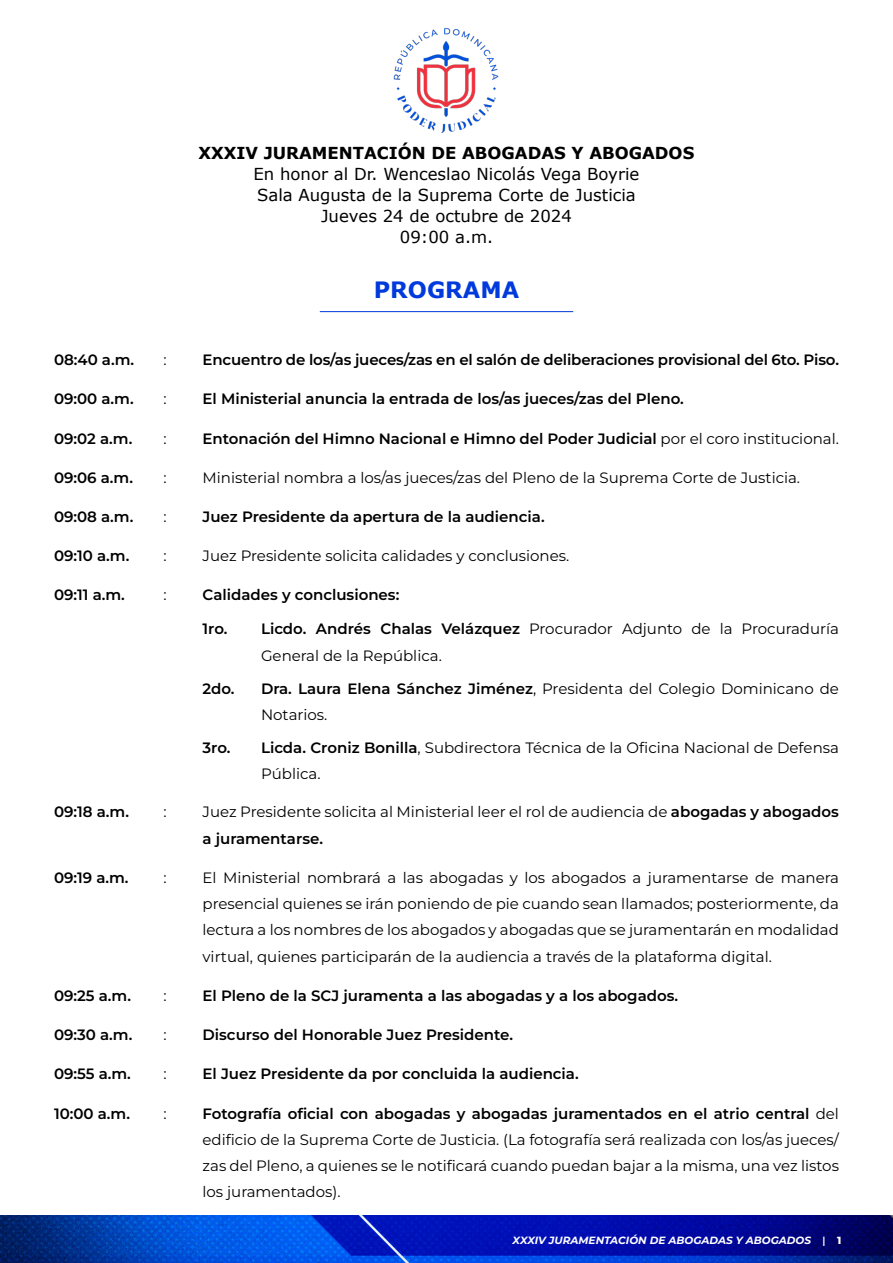
<style>
.page{position:relative;width:893px;height:1263px;background:#fff}
.page>*{position:absolute;margin:0;border:0;box-sizing:border-box;transform-origin:0 0}
.t1{font:700 22.5px "Verdana";color:#003add}
.t2{font:16.5px/21.1px "Verdana";color:#000;text-align:center}
.t3{font:700 16.5px "Verdana";color:#000}
.t4{font:15px/26.2px "Montserrat";color:#000}
.t5{font:600 15px "Montserrat";color:#000}
.t6{font:italic 700 10.5px "Montserrat";color:#fff}
.s1{font-weight:400}
.s2{font-weight:600}
.s3{font-family:"Calibri";font-style:normal}
.s4{font-weight:800;font-style:normal}
</style>
<div class="page">
<hr style="left:320px;top:311px;width:253px;height:1px;background:#003add">
<img style="left:0;top:1215px;width:893px;height:48px">
<img style="left:393px;top:28px;width:106px;height:105px">
<p class="t3" style="left:199px;top:141px;width:497px">XXXIV JURAMENTACIÓN DE ABOGADAS Y ABOGADOS</p>
<p class="t2" style="left:253px;top:163px;width:387px">En honor al Dr. Wenceslao Nicolás Vega Boyrie<br>Sala Augusta de la Suprema Corte de Justicia<br>Jueves 24 de octubre de 2024<br>09:00 a.m.</p>
<h1 class="t1" style="left:374px;top:274px;width:147px">PROGRAMA</h1>
<p class="t5" style="left:54px;top:350px;width:82px">08:40 a.m.</p>
<p class="t4" style="left:163px;top:346px;width:5px">:</p>
<p class="t5" style="left:202px;top:350px;width:638px">Encuentro de los/as jueces/zas en el salón de deliberaciones provisional del 6to. Piso.</p>
<p class="t5" style="left:54px;top:389px;width:81px">09:00 a.m.</p>
<p class="t4" style="left:163px;top:386px;width:5px">:</p>
<p class="t5" style="left:203px;top:389px;width:483px">El Ministerial anuncia la entrada de los/as jueces/zas del Pleno.</p>
<p class="t5" style="left:54px;top:428px;width:80px">09:02 a.m.</p>
<p class="t4" style="left:163px;top:425px;width:5px">:</p>
<p class="t5" style="left:203px;top:428px;width:638px">Entonación del Himno Nacional e Himno del Poder Judicial <span class="s1">por el coro institucional.</span></p>
<p class="t5" style="left:54px;top:467px;width:81px">09:06 a.m.</p>
<p class="t4" style="left:163px;top:464px;width:5px">:</p>
<p class="t4" style="left:203px;top:464px;width:599px">Ministerial nombra a los/as jueces/zas del Pleno de la Suprema Corte de Justicia.</p>
<p class="t5" style="left:54px;top:507px;width:81px">09:08 a.m.</p>
<p class="t4" style="left:163px;top:503px;width:5px">:</p>
<p class="t5" style="left:203px;top:507px;width:344px">Juez Presidente da apertura de la audiencia.</p>
<p class="t5" style="left:54px;top:546px;width:77px">09:10 a.m.</p>
<p class="t4" style="left:163px;top:542px;width:5px">:</p>
<p class="t4" style="left:203px;top:542px;width:368px">Juez Presidente solicita calidades y conclusiones.</p>
<p class="t5" style="left:54px;top:585px;width:72px">09:11 a.m.</p>
<p class="t4" style="left:163px;top:582px;width:5px">:</p>
<p class="t5" style="left:203px;top:585px;width:198px">Calidades y conclusiones:</p>
<p class="t5" style="left:203px;top:619px;width:27px">1ro.</p>
<p class="t4" style="left:261px;top:615px;width:579px"><span class="s2">Licdo. Andrés Chalas Velázquez</span> Procurador Adjunto de la Procuraduría<br>General de la República.</p>
<p class="t5" style="left:203px;top:678px;width:34px">2do.</p>
<p class="t4" style="left:261px;top:675px;width:579px"><span class="s2">Dra. Laura Elena Sánchez Jiménez</span>, Presidenta del Colegio Dominicano de<br>Notarios.</p>
<p class="t5" style="left:203px;top:737px;width:30px">3ro.</p>
<p class="t4" style="left:261px;top:734px;width:579px"><span class="s2">Licda. Croniz Bonilla</span>, Subdirectora Técnica de la Oficina Nacional de Defensa<br>Pública.</p>
<p class="t5" style="left:54px;top:802px;width:77px">09:18 a.m.</p>
<p class="t4" style="left:163px;top:799px;width:5px">:</p>
<p class="t4" style="left:203px;top:799px;width:638px">Juez Presidente solicita al Ministerial leer el rol de audiencia de <span class="s2">abogadas y abogados a juramentarse.</span></p>
<p class="t5" style="left:54px;top:868px;width:76px">09:19 a.m.</p>
<p class="t4" style="left:163px;top:864px;width:5px">:</p>
<p class="t4" style="left:203px;top:864px;width:638px;text-align:justify">El Ministerial nombrará a las abogadas y los abogados a juramentarse de manera presencial quienes se irán poniendo de pie cuando sean llamados; posteriormente, da lectura a los nombres de los abogados y abogadas que se juramentarán en modalidad virtual, quienes participarán de la audiencia a través de la plataforma digital.</p>
<p class="t5" style="left:54px;top:985px;width:79px">09:25 a.m.</p>
<p class="t4" style="left:163px;top:982px;width:5px">:</p>
<p class="t5" style="left:203px;top:985px;width:477px">El Pleno de la SCJ juramenta a las abogadas y a los abogados.</p>
<p class="t5" style="left:54px;top:1025px;width:80px">09:30 a.m.</p>
<p class="t4" style="left:163px;top:1021px;width:5px">:</p>
<p class="t5" style="left:203px;top:1025px;width:312px">Discurso del Honorable Juez Presidente.</p>
<p class="t5" style="left:54px;top:1064px;width:78px">09:55 a.m.</p>
<p class="t4" style="left:163px;top:1060px;width:5px">:</p>
<p class="t5" style="left:203px;top:1064px;width:378px">El Juez Presidente da por concluida la audiencia.</p>
<p class="t5" style="left:54px;top:1103px;width:78px">10:00 a.m.</p>
<p class="t4" style="left:163px;top:1100px;width:5px">:</p>
<p class="t4" style="left:203px;top:1100px;width:638px;text-align:justify"><span class="s2">Fotografía oficial con abogadas y abogadas juramentados en el atrio central</span> del edificio de la Suprema Corte de Justicia. (La fotografía será realizada con los/as jueces/ zas del Pleno, a quienes se le notificará cuando puedan bajar a la misma, una vez listos los juramentados).</p>
<p class="t6" style="left:513px;top:1233px;width:330px">XXXIV JURAMENTACIÓN DE ABOGADAS Y ABOGADOS <span class="s3">|</span> <span class="s4">1</span></p>
</div>
